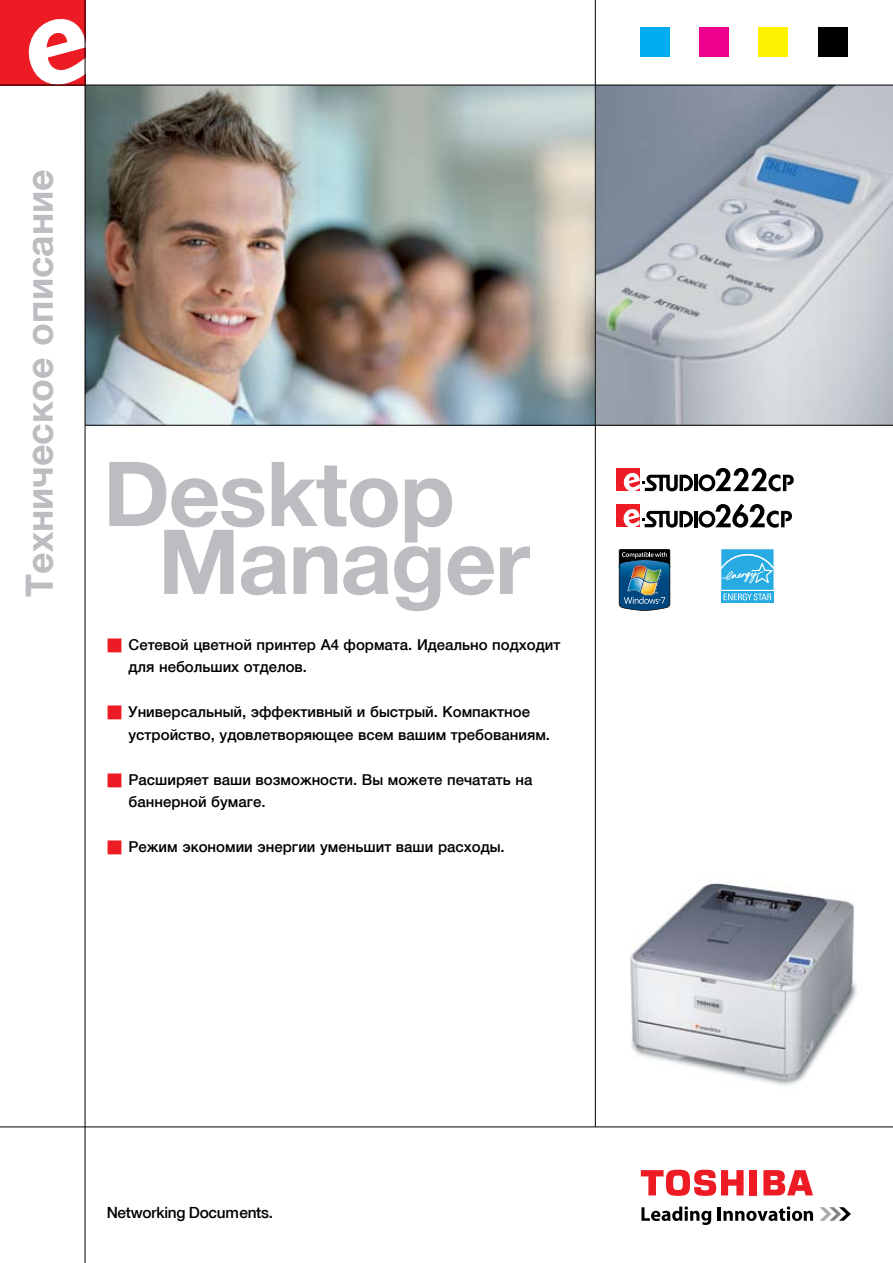
<style>
.page{position:relative;width:893px;height:1263px;background:#fff}
.page>*{position:absolute;margin:0;border:0;box-sizing:border-box;transform-origin:0 0}
.t1{font:700 90px/67.8px "Helvetica Neue LTCYR";letter-spacing:-.015em;color:#bcbdc0}
.t2{font:700 37.5px "Helvetica Neue LTCYR";color:#bcbdc0}
.t3{font:500 15.45px "Helvetica Neue LTCYR";letter-spacing:-.02em;color:#000}
.t4{font:500 15px/22.5px "Helvetica Neue LTCYR";color:#000}
.s1{color:#ed1c24}
</style>
<div class="page">
<img style="left:596px;top:86px;width:297px;height:339px">
<img style="left:86px;top:86px;width:509px;height:339px">
<svg style="left:819px;top:1207px;width:32px;height:14px"></svg>
<svg style="left:641px;top:1206px;width:70px;height:19px"></svg>
<hr style="left:718px;top:1207px;width:3px;height:14px;background:#000">
<svg style="left:723px;top:1206px;width:90px;height:15px"></svg>
<div style="left:750px;top:1170px;width:7px;height:25px;background:#ed1c24"></div>
<svg style="left:763px;top:1170px;width:50px;height:25px"></svg>
<svg style="left:641px;top:1170px;width:103px;height:26px"></svg>
<hr style="left:0;top:1126px;width:893px;height:1px;background:#000">
<div style="left:0;top:0;width:85px;height:85px;background:#ed1c24"></div>
<hr style="left:85px;top:425px;width:808px;height:1px;background:#000">
<svg style="left:25px;top:15px;width:60px;height:70px"></svg>
<hr style="left:0;top:85px;width:893px;height:1px;background:#000">
<hr style="left:85px;top:0;width:1px;height:1263px;background:#000">
<hr style="left:595px;top:0;width:1px;height:1127px;background:#000">
<div style="left:640px;top:27px;width:30px;height:30px;background:#00aeef"></div>
<div style="left:699px;top:27px;width:30px;height:30px;background:#ec008c"></div>
<div style="left:758px;top:27px;width:30px;height:30px;background:#fff200"></div>
<div style="left:818px;top:27px;width:29px;height:30px;background:#000"></div>
<svg style="left:773px;top:549px;width:1px;height:54px"></svg>
<svg style="left:721px;top:600px;width:52px;height:3px"></svg>
<svg style="left:721px;top:549px;width:52px;height:51px;background:#4fbae7"></svg>
<img style="left:619px;top:549px;width:51px;height:62px">
<div style="left:617px;top:468px;width:23px;height:23px;background:#ed1c24"></div>
<hr style="left:694px;top:475px;width:4px;height:16px;background:#000">
<svg style="left:623px;top:472px;width:70px;height:19px"></svg>
<svg style="left:699px;top:468px;width:95px;height:23px"></svg>
<div style="left:616px;top:504px;width:23px;height:23px;background:#ed1c24"></div>
<hr style="left:694px;top:511px;width:4px;height:16px;background:#000">
<svg style="left:623px;top:508px;width:70px;height:20px"></svg>
<svg style="left:699px;top:504px;width:93px;height:24px"></svg>
<img style="left:630px;top:883px;width:227px;height:202px">
<h2 class="t2" style="left:19px;top:597px;width:429px;rotate:-90deg">Техническое описание</h2>
<h1 class="t1" style="left:158px;top:461px;width:373px;text-indent:-55px">Desktop<br>Manager</h1>
<p class="t4" style="left:129px;top:633px;width:433px;text-indent:-21px"><span class="s1">■</span> Сетевой цветной принтер А4 формата. Идеально подходит для небольших отделов.</p>
<p class="t4" style="left:129px;top:701px;width:423px;text-indent:-21px"><span class="s1">■</span> Универсальный, эффективный и быстрый. Компактное устройство, удовлетворяющее всем вашим требованиям.</p>
<p class="t4" style="left:129px;top:768px;width:405px;text-indent:-21px"><span class="s1">■</span> Расширяет ваши возможности. Вы можете печатать на баннерной бумаге.</p>
<p class="t4" style="left:107px;top:836px;width:399px"><span class="s1">■</span> Режим экономии энергии уменьшит ваши расходы.</p>
<p class="t3" style="left:107px;top:1204px;width:168px">Networking Documents.</p>
</div>
